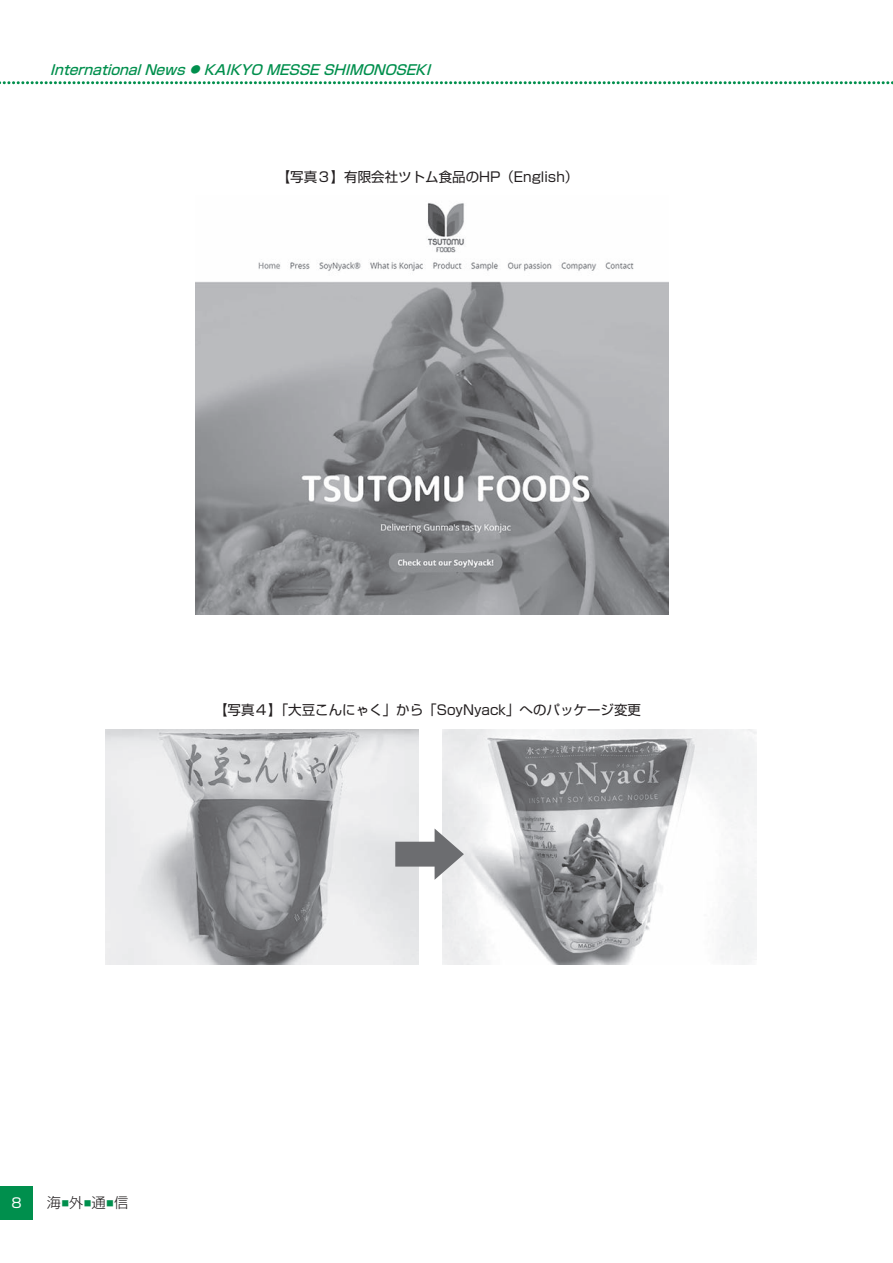
<style>
.page{position:relative;width:893px;height:1263px;background:#fff}
.page>*{position:absolute;margin:0;border:0;box-sizing:border-box;transform-origin:0 0}
.t1{font:75px "Koz Min Pr 6 N";color:#6c6d70}
.t2{font:300 14.25px "Shin Go Pr 6 N";color:#231f20}
.t3{font:italic 500 13.65px "Shin Go Pr 6 N";color:#008f4d}
.t4{font:13.5px "Shin Go Pr 6 N";color:#231f20}
.t5{font:13.5px "Shin Go Pr 6 N";color:#fff}
.s1{font-size:9.6px}
</style>
<div class="page">
<svg style="left:0;top:81px;width:893px;height:3px"></svg>
<div style="left:0;top:1186px;width:33px;height:33px;background:#008f4d"></div>
<img style="left:196px;top:203px;width:472px;height:411px">
<img style="left:105px;top:729px;width:313px;height:235px">
<img style="left:443px;top:729px;width:313px;height:235px">
<p class="t3" style="left:50px;top:59px;width:387px">InternationalNews<span class="s1">●</span> KAIKYO MESSESHIMONOSEKI</p>
<p class="t4" style="left:277px;top:166px;width:303px">【写真３】有限会社ツトム食品のHP（English）</p>
<p class="t4" style="left:214px;top:698px;width:429px">【写真４】「大豆こんにゃく」から「SoyNyack」へのパッケージ変更</p>
<p class="t5" style="left:11px;top:1192px;width:12px">8</p>
<p class="t2" style="left:47px;top:1191px;width:83px">海<sup>■</sup>外<sup>■</sup>通<sup>■</sup>信</p>
<h1 class="t1" style="left:392px;top:813px;width:76px">➡</h1>
</div>
